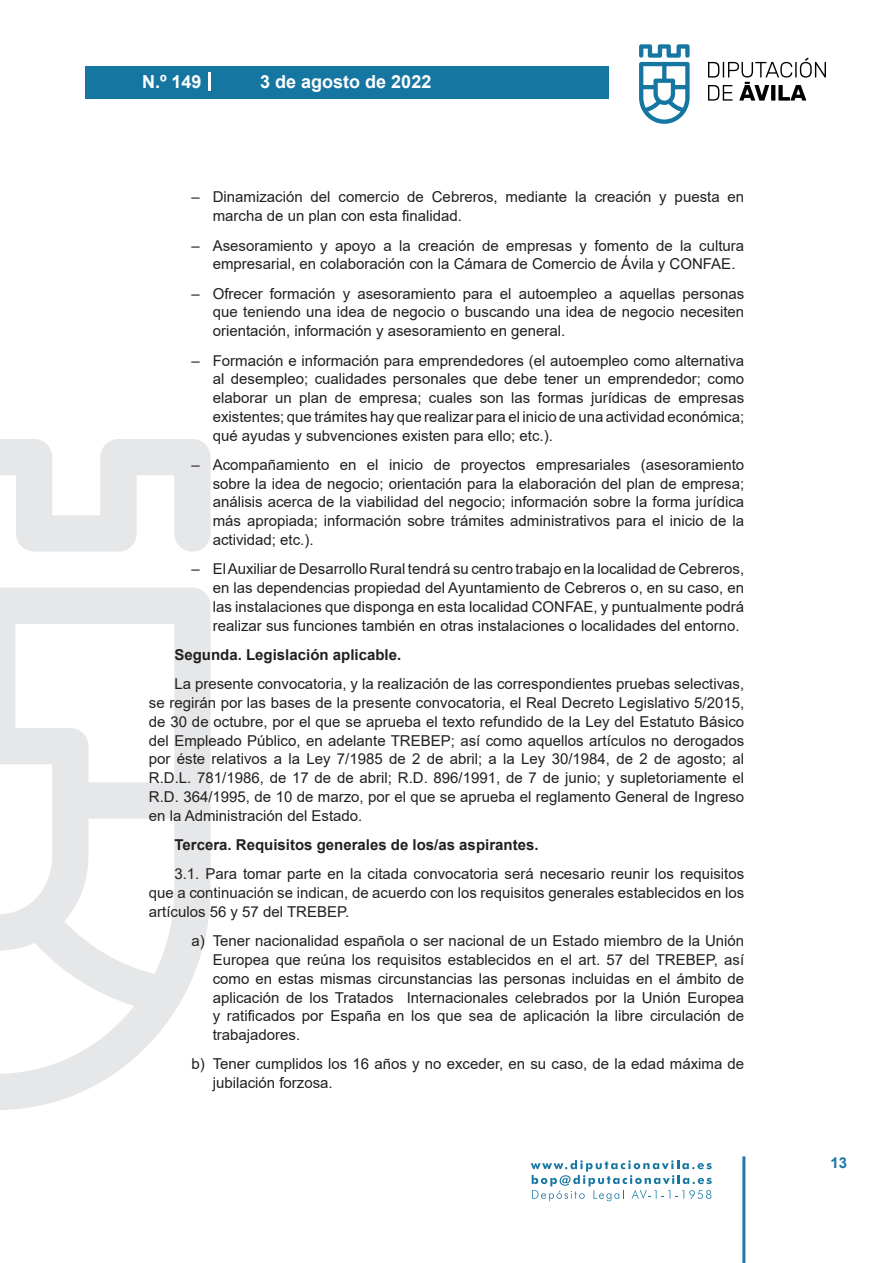
<style>
.page{position:relative;width:893px;height:1263px;background:#fff}
.page>*{position:absolute;margin:0;border:0;box-sizing:border-box;transform-origin:0 0}
.t1{font:700 18px "Arial";color:#fff}
.t2{font:15px/18.8px "Arial";color:#231f20;text-align:justify}
.t3{font:700 15px "Arial";color:#231f20}
.t4{font:700 15px "Arial";color:#1d76a4}
</style>
<div class="page">
<svg style="left:531px;top:1160px;width:181px;height:41px"></svg>
<div style="left:85px;top:66px;width:523px;height:33px;background:#1676a2"></div>
<svg style="left:639px;top:44px;width:51px;height:80px"></svg>
<svg style="left:708px;top:58px;width:118px;height:43px"></svg>
<hr style="left:742px;top:1156px;width:3px;height:107px;background:#1d76a4">
<svg style="left:208px;top:72px;width:2px;height:18px"></svg>
<svg style="left:0;top:439px;width:211px;height:671px"></svg>
<p class="t1" style="left:142px;top:69px;width:61px">N.º 149</p>
<p class="t1" style="left:260px;top:69px;width:173px">3 de agosto de 2022</p>
<p class="t2" style="left:213px;top:188px;width:533px;text-indent:-21px">– Dinamización del comercio de Cebreros, mediante la creación y puesta en marcha de un plan con esta finalidad.</p>
<p class="t2" style="left:213px;top:236px;width:533px;text-indent:-21px">– Asesoramiento y apoyo a la creación de empresas y fomento de la cultura empresarial, en colaboración con la Cámara de Comercio de Ávila y CONFAE.</p>
<p class="t2" style="left:213px;top:284px;width:533px;text-indent:-21px">– Ofrecer formación y asesoramiento para el autoempleo a aquellas personas que teniendo una idea de negocio o buscando una idea de negocio necesiten orientación, información y asesoramiento en general.</p>
<p class="t2" style="left:213px;top:351px;width:533px;text-indent:-21px">– Formación e información para emprendedores (el autoempleo como alternativa al desempleo; cualidades personales que debe tener un emprendedor; como elaborar un plan de empresa; cuales son las formas jurídicas de empresas existentes; que trámites hay que realizar para el inicio de una actividad económica; qué ayudas y subvenciones existen para ello; etc.).</p>
<p class="t2" style="left:213px;top:455px;width:533px;text-indent:-21px">– Acompañamiento en el inicio de proyectos empresariales (asesoramiento sobre la idea de negocio; orientación para la elaboración del plan de empresa; análisis acerca de la viabilidad del negocio; información sobre la forma jurídica más apropiada; información sobre trámites administrativos para el inicio de la actividad; etc.).</p>
<p class="t2" style="left:213px;top:560px;width:533px;text-indent:-21px">– El Auxiliar de Desarrollo Rural tendrá su centro trabajo en la localidad de Cebreros, en las dependencias propiedad del Ayuntamiento de Cebreros o, en su caso, en las instalaciones que disponga en esta localidad CONFAE, y puntualmente podrá realizar sus funciones también en otras instalaciones o localidades del entorno.</p>
<p class="t3" style="left:174px;top:644px;width:228px">Segunda. Legislación aplicable.</p>
<p class="t2" style="left:149px;top:675px;width:597px;text-indent:26px">La presente convocatoria, y la realización de las correspondientes pruebas selectivas, se regirán por las bases de la presente convocatoria, el Real Decreto Legislativo 5/2015, de 30 de octubre, por el que se aprueba el texto refundido de la Ley del Estatuto Básico del Empleado Público, en adelante TREBEP; así como aquellos artículos no derogados por éste relativos a la Ley 7/1985 de 2 de abril; a la Ley 30/1984, de 2 de agosto; al R.D.L. 781/1986, de 17 de de abril; R.D. 896/1991, de 7 de junio; y supletoriamente el R.D. 364/1995, de 10 de marzo, por el que se aprueba el reglamento General de Ingreso en la Administración del Estado.</p>
<p class="t3" style="left:174px;top:834px;width:366px">Tercera. Requisitos generales de los/as aspirantes.</p>
<p class="t2" style="left:149px;top:865px;width:597px;text-indent:26px">3.1. Para tomar parte en la citada convocatoria será necesario reunir los requisitos que a continuación se indican, de acuerdo con los requisitos generales establecidos en los artículos 56 y 57 del TREBEP.</p>
<p class="t2" style="left:213px;top:931px;width:533px;text-indent:-21px">a) Tener nacionalidad española o ser nacional de un Estado miembro de la Unión Europea que reúna los requisitos establecidos en el art. 57 del TREBEP, así como en estas mismas circunstancias las personas incluidas en el ámbito de aplicación de los Tratados Internacionales celebrados por la Unión Europea y ratificados por España en los que sea de aplicación la libre circulación de trabajadores.</p>
<p class="t2" style="left:213px;top:1055px;width:533px;text-indent:-21px">b) Tener cumplidos los 16 años y no exceder, en su caso, de la edad máxima de jubilación forzosa.</p>
<p class="t4" style="left:831px;top:1152px;width:18px">13</p>
</div>
